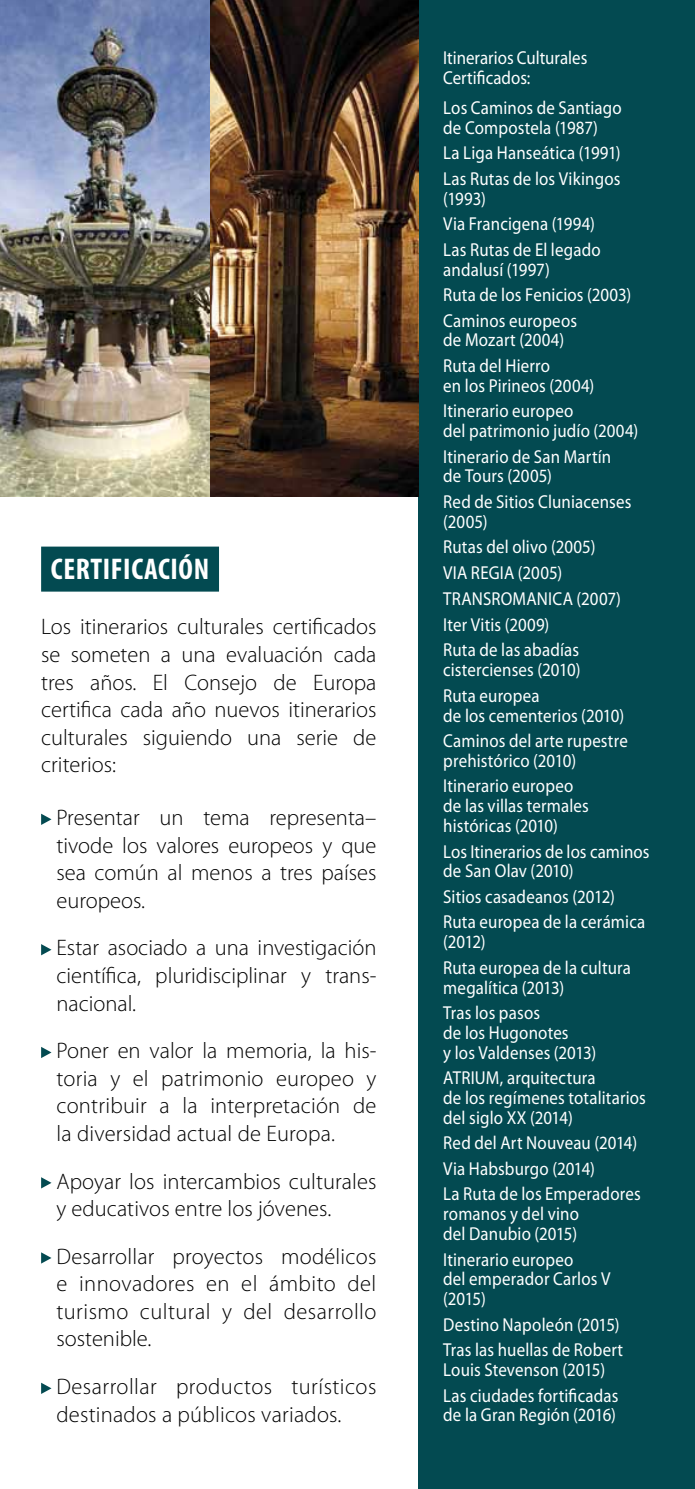
<style>
.page{position:relative;width:695px;height:1489px;background:#fff}
.page>*{position:absolute;margin:0;border:0;box-sizing:border-box;transform-origin:0 0}
.t1{font:700 condensed 30px "Myriad Pro";color:#fff}
.t2{font:300 22.5px/27.5px "Myriad Pro";letter-spacing:.005em;color:#000;text-align:justify}
.t3{font:18.75px/25.5px "Myriad Pro";letter-spacing:.01em;color:#fff;scale:.9 1}
</style>
<div class="page">
<div style="left:418px;top:0;width:276px;height:1488px;background:#034a51"></div>
<div style="left:41px;top:546px;width:178px;height:45px;background:#034a51"></div>
<svg style="left:41px;top:813px;width:10px;height:12px"></svg>
<svg style="left:41px;top:944px;width:10px;height:11px"></svg>
<svg style="left:41px;top:1047px;width:10px;height:11px"></svg>
<svg style="left:41px;top:1177px;width:10px;height:11px"></svg>
<svg style="left:41px;top:1252px;width:10px;height:11px"></svg>
<svg style="left:41px;top:1382px;width:10px;height:11px"></svg>
<img style="left:0;top:0;width:418px;height:496px">
<h1 class="t1" style="left:51px;top:550px;width:84px">CERTIFICACI</h1>
<h1 class="t1" style="left:179px;top:550px;width:29px">ÓN</h1>
<p class="t2" style="left:41px;top:613px;width:337px">Los itinerarios culturales certificados se someten a una evaluación cada tres años. El Consejo de Europa certifica cada año nuevos itinerarios culturales siguiendo una serie de criterios:</p>
<p class="t2" style="left:56px;top:804px;width:321px">Presentar un tema representa– tivode los valores europeos y que sea común al menos a tres países europeos.</p>
<p class="t2" style="left:56px;top:934px;width:321px">Estar asociado a una investigación científica, pluridisciplinar y trans&shy;nacional.</p>
<p class="t2" style="left:56px;top:1037px;width:321px">Poner en valor la memoria, la his&shy;toria y el patrimonio europeo y contribuir a la interpretación de la diversidad actual de Europa.</p>
<p class="t2" style="left:56px;top:1167px;width:321px">Apoyar los intercambios culturales y educativos entre los jóvenes.</p>
<p class="t2" style="left:56px;top:1242px;width:321px">Desarrollar proyectos modélicos e innovadores en el ámbito del turismo cultural y del desarrollo sostenible.</p>
<p class="t2" style="left:56px;top:1372px;width:321px">Desarrollar productos turísticos destinados a públicos variados.</p>
<p class="t3" style="left:443px;top:48px;width:162px;line-height:19.8px">Itinerarios Culturales<br>Certificados:</p>
<p class="t3" style="left:443px;top:98px;width:200px;line-height:19.8px">Los Caminos de Santiago de Compostela (1987)</p>
<p class="t3" style="left:443px;top:141px;width:199px">La Liga Hanseática (1991)<br>Las Rutas de los Vikingos</p>
<p class="t3" style="left:443px;top:186px;width:177px">(1993)<br>Via Francigena (1994)<br>Las Rutas de El legado</p>
<p class="t3" style="left:443px;top:257px;width:210px">andalusí (1997)<br>Ruta de los Fenicios (2003)<br>Caminos europeos</p>
<p class="t3" style="left:443px;top:328px;width:136px">de Mozart (2004)<br>Ruta del Hierro</p>
<p class="t3" style="left:443px;top:373px;width:169px">en los Pirineos (2004)<br>Itinerario europeo</p>
<p class="t3" style="left:443px;top:418px;width:218px">del patrimonio judío (2004)<br>Itinerario de San Martín</p>
<p class="t3" style="left:443px;top:464px;width:211px">de Tours (2005)<br>Red de Sitios Cluniacenses</p>
<p class="t3" style="left:443px;top:509px;width:199px">(2005)<br>Rutas del olivo (2005)<br>VIA REGIA (2005)<br>TRANSROMANICA (2007)<br>Iter Vitis (2009)<br>Ruta de las abadías</p>
<p class="t3" style="left:443px;top:657px;width:154px">cistercienses (2010)<br>Ruta europea</p>
<p class="t3" style="left:443px;top:702px;width:206px">de los cementerios (2010)<br>Caminos del arte rupestre</p>
<p class="t3" style="left:443px;top:748px;width:149px">prehistórico (2010)<br>Itinerario europeo</p>
<p class="t3" style="left:443px;top:796px;width:163px;line-height:19.8px">de las villas termales históricas (2010)</p>
<p class="t3" style="left:443px;top:841px;width:231px;line-height:19.8px">Los Itinerarios de los caminos de San Olav (2010)</p>
<p class="t3" style="left:443px;top:884px;width:226px">Sitios casadeanos (2012)<br>Ruta europea de la cerámica</p>
<p class="t3" style="left:443px;top:929px;width:210px">(2012)<br>Ruta europea de la cultura</p>
<p class="t3" style="left:443px;top:974px;width:136px">megalítica (2013)<br>Tras los pasos</p>
<p class="t3" style="left:443px;top:1023px;width:172px;line-height:19.8px">de los Hugonotes<br>y los Valdenses (2013)</p>
<p class="t3" style="left:443px;top:1068px;width:227px;line-height:19.8px">ATRIUM, arquitectura<br>de los regímenes totalitarios del siglo XX (2014)</p>
<p class="t3" style="left:443px;top:1130px;width:221px">Red del Art Nouveau (2014)<br>Via Habsburgo (2014)<br>La Ruta de los Emperadores</p>
<p class="t3" style="left:443px;top:1204px;width:152px;line-height:19.8px">romanos y del vino del Danubio (2015)</p>
<p class="t3" style="left:443px;top:1249px;width:187px;line-height:19.8px">Itinerario europeo<br>del emperador Carlos V (2015)</p>
<p class="t3" style="left:443px;top:1311px;width:201px">Destino Napoleón (2015)<br>Tras las huellas de Robert</p>
<p class="t3" style="left:443px;top:1357px;width:196px">Louis Stevenson (2015)<br>Las ciudades fortificadas</p>
<p class="t3" style="left:443px;top:1402px;width:193px">de la Gran Región (2016)</p>
</div>
